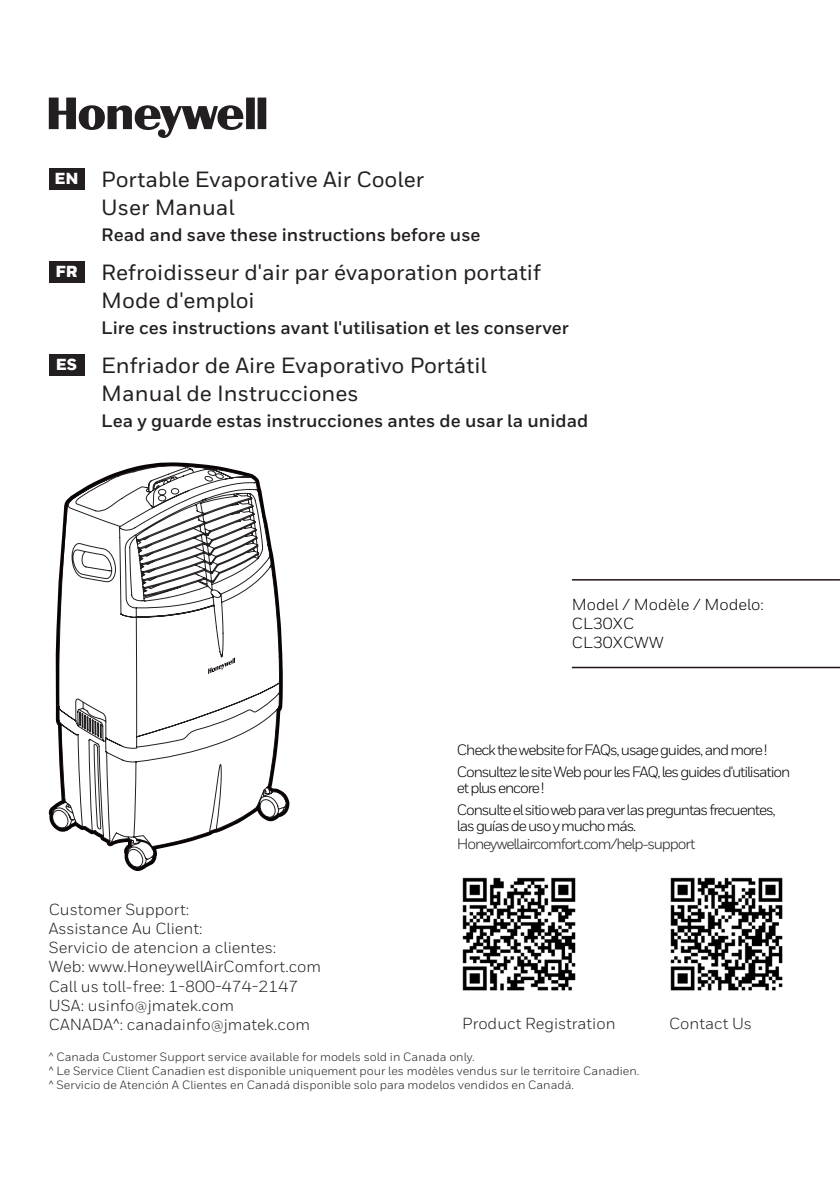
<style>
.page{position:relative;width:840px;height:1191px;background:#fff}
.page>*{position:absolute;margin:0;border:0;box-sizing:border-box;transform-origin:0 0}
.t1{font:500 22px "Honeywell Sans";color:#231f20}
.t2{font:700 18px "Honeywell Sans";color:#231f20}
.t3{font:16px "Honeywell Sans";color:#231f20}
.t4{font:16px "Honeywell Sans";color:#000}
.t5{font:900 16px "Honeywell Sans";color:#fff}
.t6{font:15px "Honeywell Sans";letter-spacing:-.075em;color:#000}
.t7{font:15px "Honeywell Sans";letter-spacing:-.075em;color:#231f20}
.t8{font:12px "Honeywell Sans";color:#231f20}
</style>
<div class="page">
<svg style="left:49px;top:98px;width:217px;height:40px"></svg>
<div style="left:49px;top:168px;width:35px;height:21px;background:#231f20"></div>
<div style="left:49px;top:261px;width:35px;height:21px;background:#231f20"></div>
<div style="left:49px;top:354px;width:35px;height:21px;background:#231f20"></div>
<svg style="left:49px;top:462px;width:240px;height:409px"></svg>
<hr style="left:571px;top:579px;width:268px;height:1px;background:#201513">
<hr style="left:571px;top:667px;width:268px;height:1px;background:#201513">
<img style="left:670px;top:877px;width:113px;height:114px">
<img style="left:462px;top:877px;width:114px;height:114px">
<p class="t5" style="left:54px;top:168px;width:26px">EN</p>
<p class="t1" style="left:101px;top:166px;width:324px">Portable Evaporative Air Cooler</p>
<p class="t1" style="left:101px;top:194px;width:135px">User Manual</p>
<p class="t2" style="left:101px;top:224px;width:380px">Read and save these instructions before use</p>
<p class="t5" style="left:56px;top:261px;width:23px">FR</p>
<p class="t1" style="left:101px;top:259px;width:441px">Refroidisseur d'air par évaporation portatif</p>
<p class="t1" style="left:101px;top:287px;width:155px">Mode d'emploi</p>
<p class="t2" style="left:101px;top:317px;width:469px">Lire ces instructions avant l'utilisation et les conserver</p>
<p class="t5" style="left:56px;top:354px;width:23px">ES</p>
<p class="t1" style="left:101px;top:352px;width:386px">Enfriador de Aire Evaporativo Portátil</p>
<p class="t1" style="left:101px;top:380px;width:259px">Manual de Instrucciones</p>
<p class="t2" style="left:101px;top:410px;width:488px">Lea y guarde estas instrucciones antes de usar la unidad</p>
<p class="t4" style="left:571px;top:595px;width:193px">Model / Modèle / Modelo:</p>
<p class="t4" style="left:571px;top:614px;width:64px">CL30XC</p>
<p class="t4" style="left:571px;top:633px;width:93px">CL30XCWW</p>
<p class="t6" style="left:456px;top:741px;width:312px">Check the website for FAQs, usage guides, and more !</p>
<p class="t6" style="left:456px;top:763px;width:335px">Consultez le site Web pour les FAQ, les guides d'utilisation</p>
<p class="t6" style="left:456px;top:779px;width:89px">et plus encore !</p>
<p class="t6" style="left:456px;top:801px;width:320px">Consulte el sitio web para ver las preguntas frecuentes,</p>
<p class="t6" style="left:456px;top:817px;width:181px">las guías de uso y mucho más.</p>
<p class="t7" style="left:456px;top:835px;width:240px">Honeywellaircomfort.com/help-support</p>
<p class="t3" style="left:49px;top:899px;width:142px">Customer Support:</p>
<p class="t3" style="left:49px;top:919px;width:155px">Assistance Au Client:</p>
<p class="t3" style="left:49px;top:938px;width:229px">Servicio de atencion a clientes:</p>
<p class="t3" style="left:49px;top:957px;width:274px">Web: www.HoneywellAirComfort.com</p>
<p class="t3" style="left:49px;top:976px;width:251px">Call us toll-free: 1-800-474-2147</p>
<p class="t3" style="left:49px;top:995px;width:187px">USA: usinfo@jmatek.com</p>
<p class="t3" style="left:49px;top:1015px;width:263px">CANADA^: canadainfo@jmatek.com</p>
<p class="t8" style="left:49px;top:1049px;width:427px">^ Canada Customer Support service available for models sold in Canada only.</p>
<p class="t8" style="left:49px;top:1063px;width:591px">^ Le Service Client Canadien est disponible uniquement pour les modèles vendus sur le territoire Canadien.</p>
<p class="t8" style="left:49px;top:1077px;width:526px">^ Servicio de Atención A Clientes en Canadá disponible solo para modelos vendidos en Canadá.</p>
<p class="t3" style="left:462px;top:1013px;width:155px">Product Registration</p>
<p class="t3" style="left:668px;top:1013px;width:84px">Contact Us</p>
</div>
